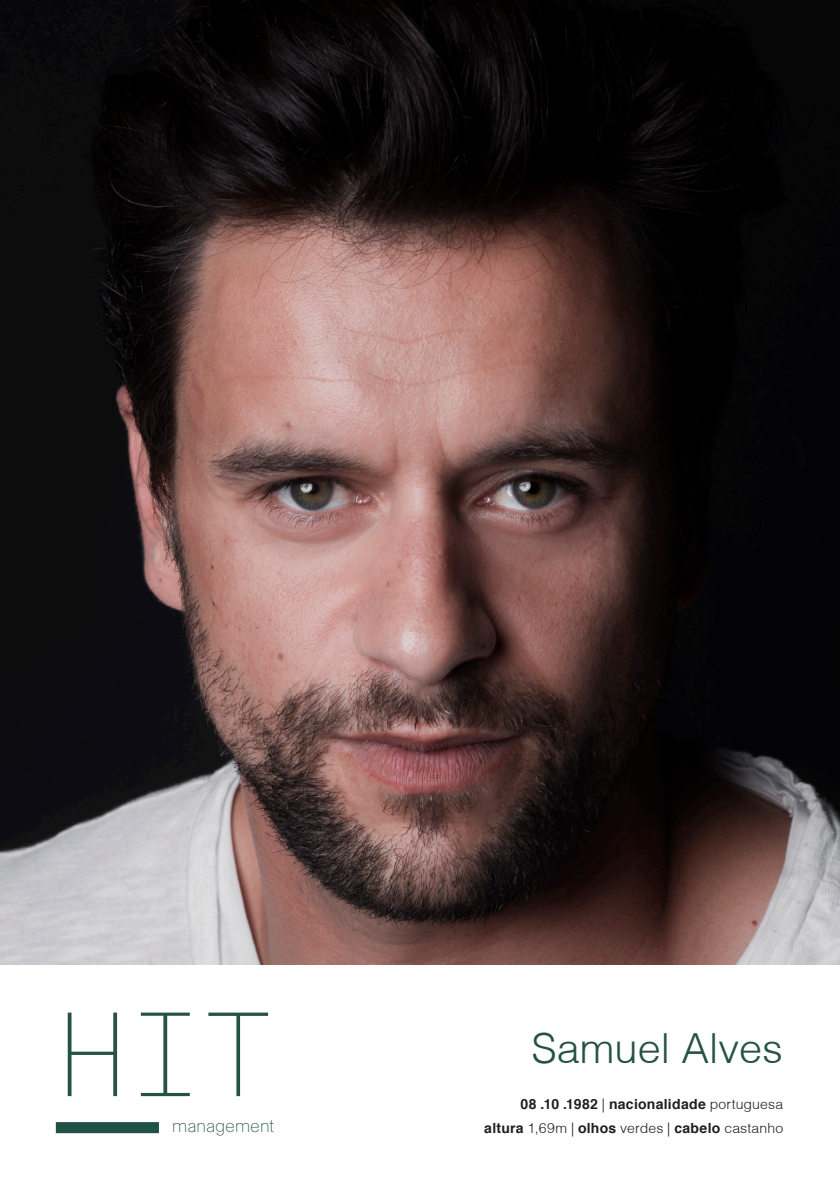
<style>
.page{position:relative;width:840px;height:1191px;background:#fff}
.page>*{position:absolute;margin:0;border:0;box-sizing:border-box;transform-origin:0 0}
.t1{font:200 117.6px "GT America Mono";color:#265243}
.t2{font:300 41.4px "Helvetica";color:#265243}
.t3{font:100 18px "Basel";color:#205244}
.t4{font:300 14px "Helvetica";letter-spacing:.01em;color:#231f20}
.t5{font:700 14px "Helvetica";letter-spacing:.02em;color:#231f20}
.s1{font-weight:300}
.s2{font-weight:700}
</style>
<div class="page">
<div style="left:56px;top:1122px;width:103px;height:11px;background:#205244"></div>
<img style="left:0;top:0;width:839px;height:964px">
<p class="t1" style="left:56px;top:988px;width:220px">HIT</p>
<p class="t3" style="left:172px;top:1114px;width:103px">management</p>
<p class="t2" style="left:531px;top:1023px;width:253px">Samuel Alves</p>
<p class="t5" style="left:520px;top:1093px;width:264px">08 .10 .1982 <span class="s1">|</span> nacionalidade <span class="s1">portuguesa</span></p>
<p class="t4" style="left:484px;top:1119px;width:300px"><span class="s2">altura</span> 1,69m | <span class="s2">olhos</span> verdes | <span class="s2">cabelo</span> castanho</p>
</div>
